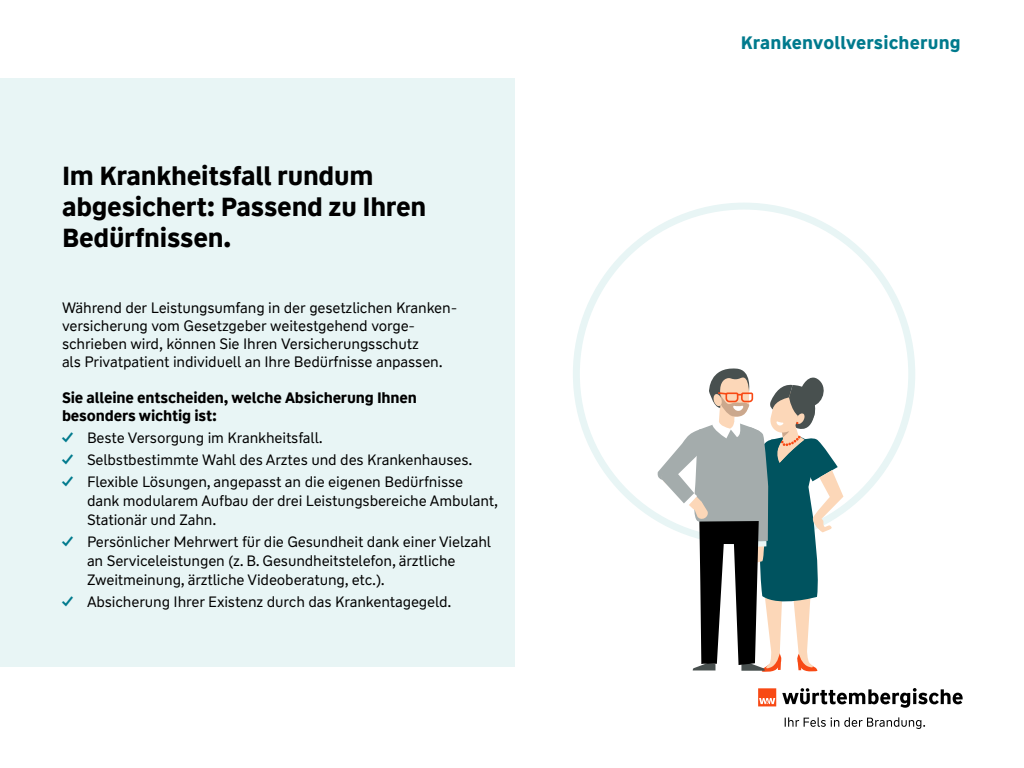
<style>
.page{position:relative;width:1024px;height:768px;background:#fff}
.page>*{position:absolute;margin:0;border:0;box-sizing:border-box;transform-origin:0 0}
.t1{font:700 26px/31.2px "WW Type Office";letter-spacing:-.01em;color:#000}
.Rubrik_im_Kasten{font:700 18px "WW Type";letter-spacing:.01em;color:#007a8d}
._02_WÜ_Fließtext_Auf{font:15px/19px "WW Type";letter-spacing:-.01em;color:#000}
._02_WÜ_Fließtext_Auf-2{font:15px/18px "WW Type Office";letter-spacing:-.01em;color:#000}
._02_WÜ_Fließtext_Auf-3{font:700 15px/18px "WW Type Office";letter-spacing:-.01em;color:#000}
.s1{font-family:"WW Type Office";font-weight:700;font-size:13px;color:#007a8d}
</style>
<div class="page">
<div style="left:0;top:79px;width:514px;height:588px;background:#e8f5f5"></div>
<svg style="left:785px;top:717px;width:140px;height:12px"></svg>
<svg style="left:782px;top:688px;width:181px;height:20px"></svg>
<svg style="left:758px;top:688px;width:18px;height:18px"></svg>
<svg style="left:657px;top:368px;width:186px;height:304px"></svg>
<p class="t1" style="left:62px;top:160px;width:366px">Im Krankheitsfall rundum abgesichert: Passend zu Ihren<br>Bedürfnissen.</p>
<p class="_02_WÜ_Fließtext_Auf-2" style="left:62px;top:299px;width:397px">Während der Leistungsumfang in der gesetzlichen Kranken&shy;versicherung vom Gesetzgeber weitestgehend vorge&shy;schrieben wird, können Sie Ihren Versicherungsschutz<br>als Privatpatient individuell an Ihre Bedürfnisse anpassen.</p>
<p class="_02_WÜ_Fließtext_Auf-3" style="left:62px;top:389px;width:357px">Sie alleine entscheiden, welche Absicherung Ihnen besonders wichtig ist:</p>
<p class="_02_WÜ_Fließtext_Auf" style="left:62px;top:429px;width:262px"><span class="s1">✓</span> Beste Versorgung im Krankheitsfall.</p>
<p class="_02_WÜ_Fließtext_Auf" style="left:62px;top:451px;width:412px"><span class="s1">✓</span> Selbstbestimmte Wahl des Arztes und des Krankenhauses.</p>
<p class="_02_WÜ_Fließtext_Auf" style="left:87px;top:473px;width:413px;text-indent:-25px"><span class="s1">✓</span> Flexible Lösungen, angepasst an die eigenen Bedürfnisse dank modularem Aufbau der drei Leistungsbereiche Ambulant,<br>Stationär und Zahn.</p>
<p class="_02_WÜ_Fließtext_Auf" style="left:87px;top:533px;width:406px;text-indent:-25px"><span class="s1">✓</span> Persönlicher Mehrwert für die Gesundheit dank einer Vielzahl an Serviceleistungen (z. B. Gesundheitstelefon, ärztliche<br>Zweitmeinung, ärztliche Videoberatung, etc.).</p>
<p class="_02_WÜ_Fließtext_Auf" style="left:62px;top:593px;width:391px"><span class="s1">✓</span> Absicherung Ihrer Existenz durch das Krankentagegeld.</p>
<p class="Rubrik_im_Kasten" style="left:741px;top:30px;width:221px">Krankenvollversicherung</p>
</div>
